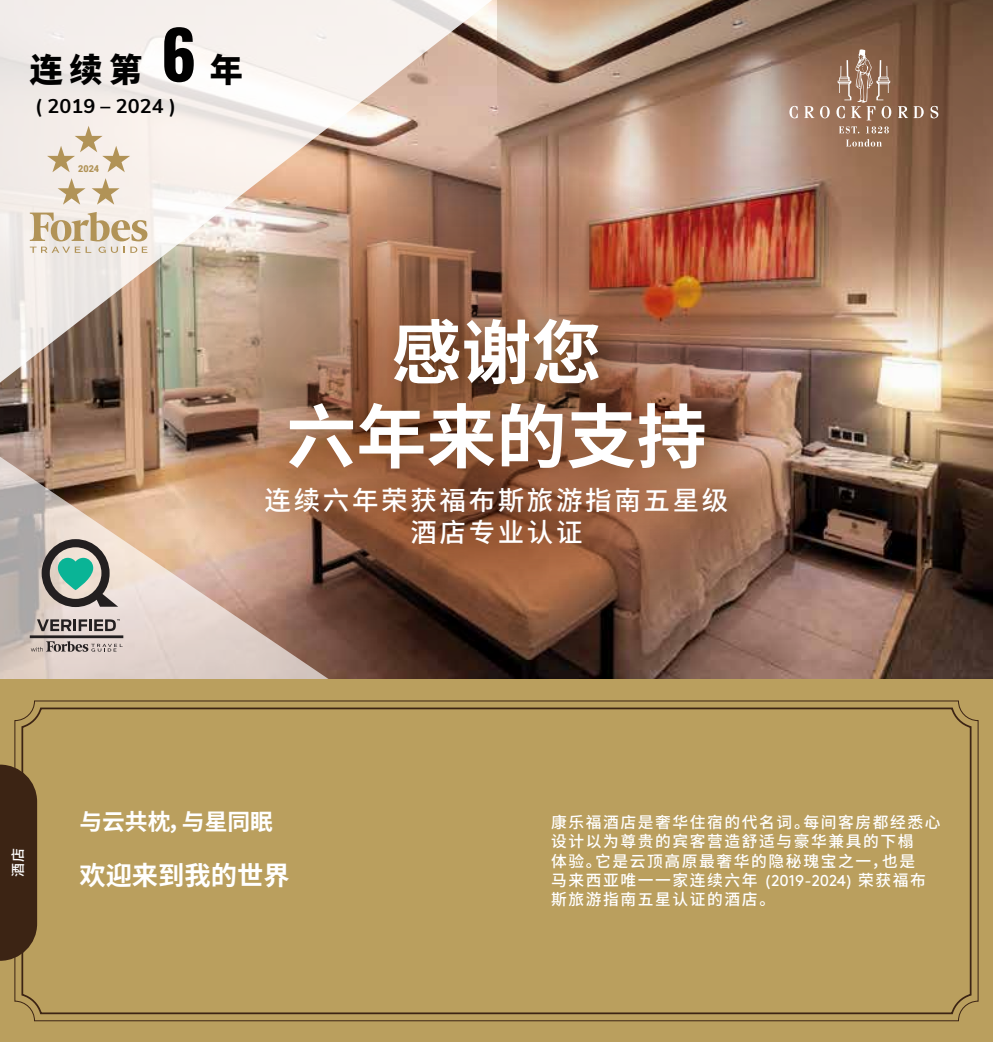
<style>
.page{position:relative;width:993px;height:1042px;background:#fff}
.page>*{position:absolute;margin:0;border:0;box-sizing:border-box;transform-origin:0 0}
.t1{font:700 70px/84px "Noto Sans CJ Ksc";color:#fff;text-align:center}
.t2{font:900 33.07px "Noto Sans CJ Ksc";color:#010101}
.t3{font:500 26.43px/31.8px "Noto Sans CJ Ksc";letter-spacing:.1em;color:#fff;text-align:center}
.t4{font:700 26.25px "Noto Sans CJ Ksc";color:#fff}
.t5{font:700 22.75px "Source Han Sans CN";color:#fff}
.t6{font:700 19.78px "Nunito Sans";color:#010101}
.t7{font:500 15.75px/19.2px "Noto Sans CJ Ksc";letter-spacing:.1em;color:#fff}
.t8{font:500 14px "Noto Sans CJ Ksc";color:#fff}
.t9{font:900 9.62px "Roboto";color:#b19357;scale:.95 1}
.s1{font-family:"Oswald";font-weight:700;font-size:66.15px}
.s2{font-family:"Brown";font-weight:400}
</style>
<div class="page">
<img style="left:0;top:380px;width:992px;height:300px">
<svg style="left:0;top:0;width:497px;height:394px"></svg>
<svg style="left:0;top:446px;width:425px;height:234px;background:#cbb3a3"></svg>
<svg style="left:30px;top:212px;width:117px;height:29px;background:#d7c8ac"></svg>
<svg style="left:30px;top:247px;width:50px;height:6px"></svg>
<svg style="left:86px;top:247px;width:5px;height:6px"></svg>
<svg style="left:98px;top:247px;width:49px;height:6px"></svg>
<svg style="left:58px;top:178px;width:27px;height:27px"></svg>
<svg style="left:47px;top:126px;width:83px;height:46px;background:#e8dccd"></svg>
<svg style="left:92px;top:178px;width:27px;height:27px"></svg>
<hr style="left:30px;top:635px;width:93px;height:3px;background:#231f20">
<svg style="left:31px;top:641px;width:92px;height:11px"></svg>
<svg style="left:42px;top:539px;width:76px;height:68px;background:#87988e"></svg>
<svg style="left:37px;top:619px;width:83px;height:12px"></svg>
<img style="left:497px;top:0;width:495px;height:380px">
<svg style="left:838px;top:126px;width:50px;height:7px"></svg>
<svg style="left:789px;top:106px;width:8px;height:12px"></svg>
<svg style="left:897px;top:106px;width:10px;height:12px"></svg>
<svg style="left:804px;top:106px;width:25px;height:12px"></svg>
<svg style="left:913px;top:106px;width:10px;height:12px"></svg>
<svg style="left:930px;top:106px;width:8px;height:12px"></svg>
<svg style="left:836px;top:49px;width:55px;height:71px;background:#a07e69"></svg>
<svg style="left:845px;top:139px;width:36px;height:8px"></svg>
<img style="left:223px;top:275px;width:563px;height:385px">
<div style="left:0;top:680px;width:992px;height:362px;background:#ba9f5e"></div>
<div style="left:21px;top:707px;width:950px;height:307px;border:2px solid #3c2414;border-radius:19px"></div>
<svg style="left:0;top:764px;width:37px;height:197px;background:#462d19"></svg>
<h2 class="t2" style="left:30px;top:51px;width:214px">连续第 <span class="s1">6</span>年</h2>
<p class="t6" style="left:35px;top:92px;width:142px">( 2019 – 2024 )</p>
<p class="t9" style="left:78px;top:162px;width:24px">2024</p>
<h1 class="t1" style="left:286px;top:312px;width:421px">感谢您<br>六年来的支持</h1>
<h3 class="t3" style="left:264px;top:485px;width:465px">连续六年荣获福布斯旅游指南五星级酒店专业认证</h3>
<p class="t8" style="left:10px;top:877px;width:31px;rotate:-90deg">酒店</p>
<h3 class="t5" style="left:79px;top:808px;width:195px">与云共枕，与星同眠</h3>
<h3 class="t4" style="left:79px;top:861px;width:211px">欢迎来到我的世界</h3>
<p class="t7" style="left:551px;top:813px;width:391px">康乐福酒店是奢华住宿的代名词。每间客房都经悉心设计以为尊贵的宾客营造舒适与豪华兼具的下榻<br>体验。它是云顶高原最奢华的隐秘瑰宝之一，也是<br>马来西亚唯一一家连续六年 <span class="s2">(2019-2024)</span> 荣获福布斯旅游指南五星认证的酒店。</p>
</div>
